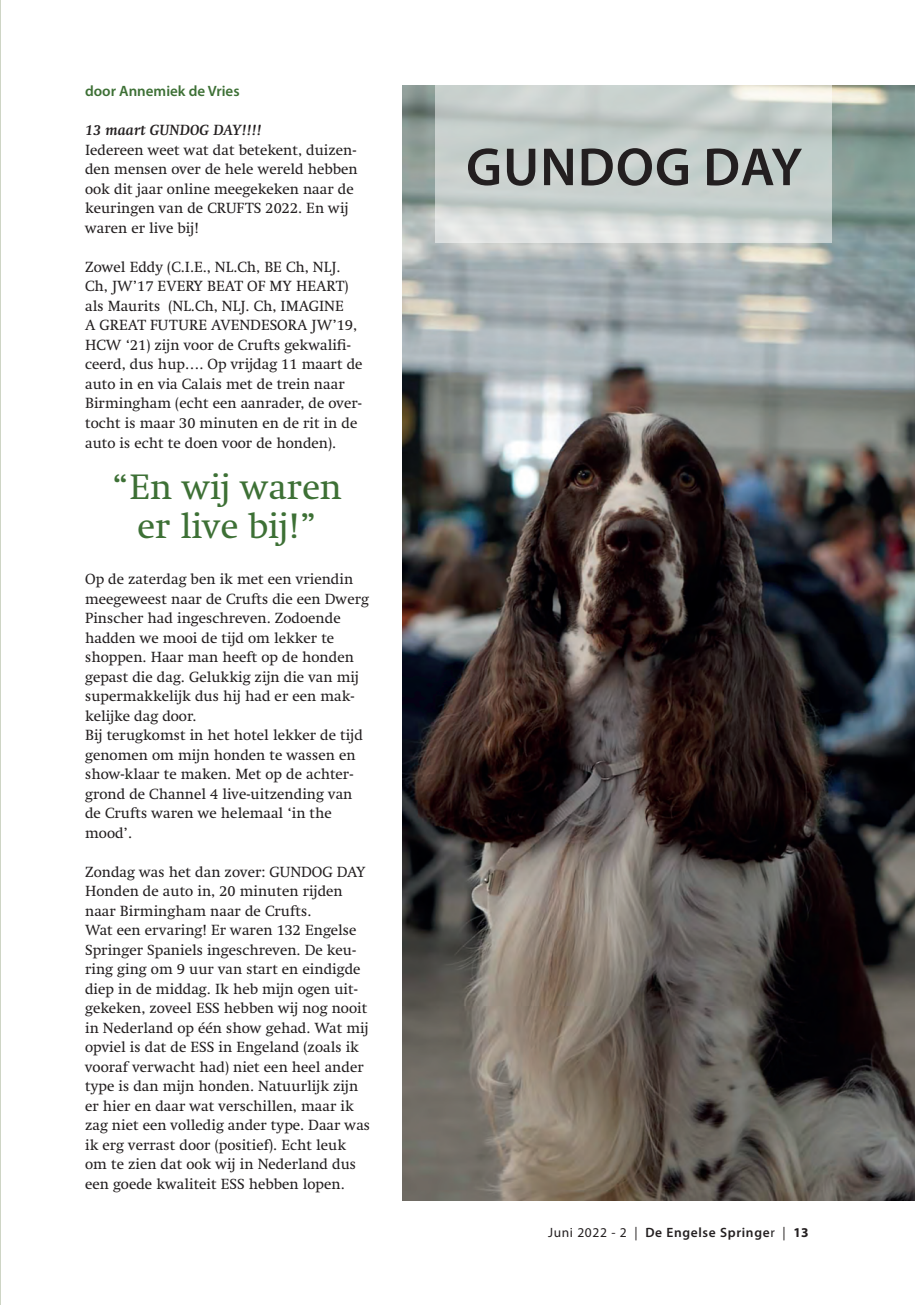
<style>
.page{position:relative;width:915px;height:1306px;background:#fff}
.page>*{position:absolute;margin:0;border:0;box-sizing:border-box;transform-origin:0 0}
.t1{font:600 54px "Myriad Pro";letter-spacing:.02em;color:#231f20}
.t2{font:36px/39px "Swift LT Pro";color:#3d7035;text-align:center}
.t3{font:15px/19.5px "Swift LT Pro";color:#231f20}
.t4{font:italic 700 15px "Swift LT Pro";color:#231f20}
.t5{font:600 15px "Myriad Pro";color:#3d7035}
.t6{font:600 13.5px "Myriad Pro";letter-spacing:.05em;color:#231f20}
.s1{font-weight:400}
.s2{font-weight:700}
</style>
<div class="page">
<hr style="left:0;top:1px;width:1px;height:1304px;background:#ced5c5">
<img style="left:402px;top:85px;width:512px;height:1115px">
<svg style="left:435px;top:85px;width:396px;height:157px;background:#c9d1ce"></svg>
<p class="t5" style="left:85px;top:82px;width:156px">door Annemiek de Vries</p>
<p class="t4" style="left:85px;top:121px;width:178px">13 maart GUNDOG DAY!!!!</p>
<p class="t3" style="left:85px;top:140px;width:274px">Iedereen weet wat dat betekent, duizen&shy;den mensen over de hele wereld hebben ook dit jaar online meegekeken naar de keuringen van de CRUFTS 2022. En wij waren er live bij!</p>
<p class="t3" style="left:85px;top:257px;width:279px">Zowel Eddy (C.I.E., NL.Ch, BE Ch, NLJ.<br>Ch, JW’17 EVERY BEAT OF MY HEART) als Maurits (NL.Ch, NLJ. Ch, IMAGINE<br>A GREAT FUTURE AVENDESORA JW’19, HCW ‘21) zijn voor de Crufts gekwalifi&shy;ceerd, dus hup…. Op vrijdag 11 maart de auto in en via Calais met de trein naar Birmingham (echt een aanrader, de over&shy;tocht is maar 30 minuten en de rit in de auto is echt te doen voor de honden).</p>
<h2 class="t2" style="left:112px;top:467px;width:231px">“En wij waren er live bij!”</h2>
<p class="t3" style="left:85px;top:569px;width:285px">Op de zaterdag ben ik met een vriendin meegeweest naar de Crufts die een Dwerg Pinscher had ingeschreven. Zodoende hadden we mooi de tijd om lekker te shoppen. Haar man heeft op de honden gepast die dag. Gelukkig zijn die van mij supermakkelijk dus hij had er een mak&shy;kelijke dag door.<br>Bij terugkomst in het hotel lekker de tijd genomen om mijn honden te wassen en show-klaar te maken. Met op de achter&shy;grond de Channel 4 live-uitzending van de Crufts waren we helemaal ‘in the mood’.</p>
<p class="t3" style="left:85px;top:861px;width:286px">Zondag was het dan zover: GUNDOG DAY Honden de auto in, 20 minuten rijden naar Birmingham naar de Crufts.<br>Wat een ervaring! Er waren 132 Engelse Springer Spaniels ingeschreven. De keu&shy;ring ging om 9 uur van start en eindigde diep in de middag. Ik heb mijn ogen uit&shy;gekeken, zoveel ESS hebben wij nog nooit in Nederland op één show gehad. Wat mij opviel is dat de ESS in Engeland (zoals ik vooraf verwacht had) niet een heel ander type is dan mijn honden. Natuurlijk zijn er hier en daar wat verschillen, maar ik zag niet een volledig ander type. Daar was ik erg verrast door (positief). Echt leuk om te zien dat ook wij in Nederland dus een goede kwaliteit ESS hebben lopen.</p>
<h1 class="t1" style="left:466px;top:133px;width:337px">GUNDOG DAY</h1>
<p class="t6" style="left:548px;top:1224px;width:262px"><span class="s1">Juni 2022 - 2 |</span> De Engelse Springe<span class="s1">r |</span> <span class="s2">13</span></p>
</div>
